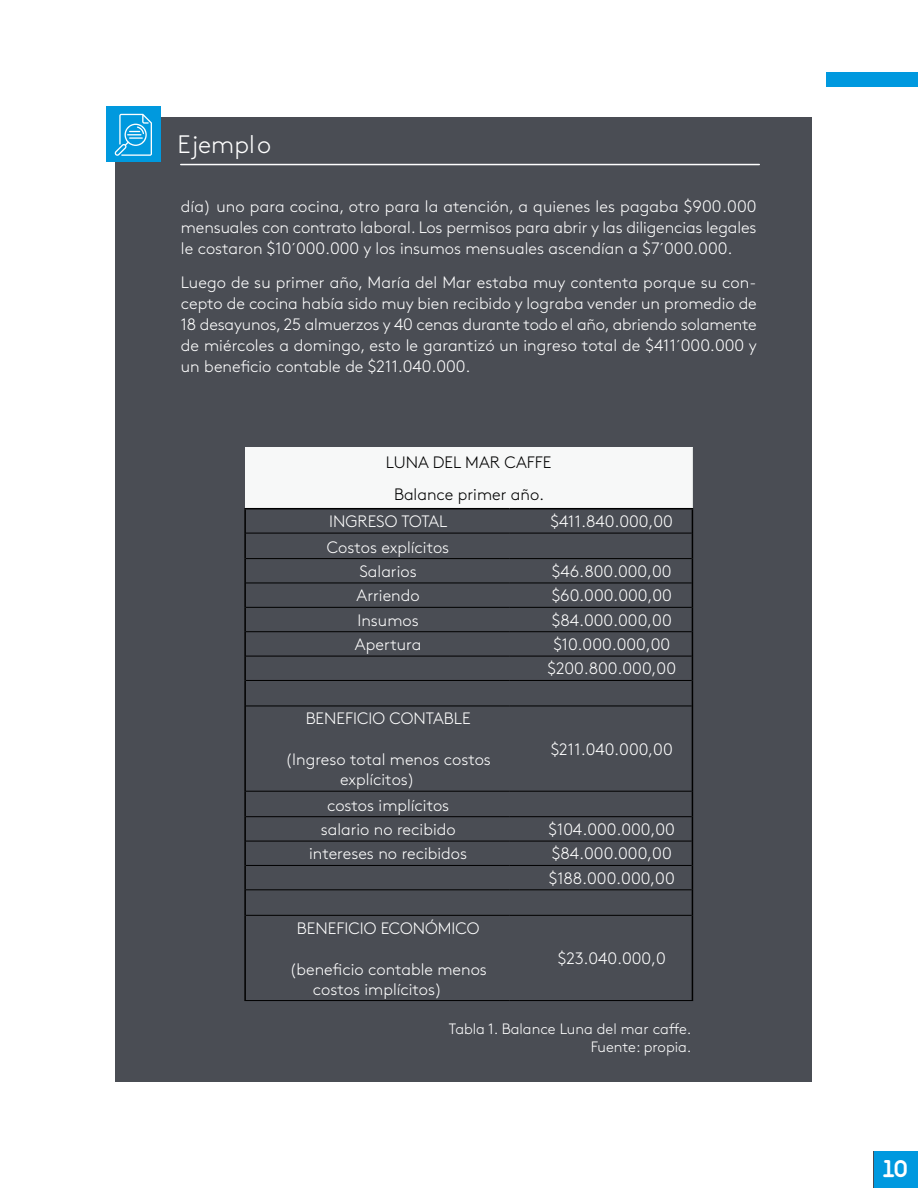
<style>
.page{position:relative;width:918px;height:1188px;background:#fff}
.page>*{position:absolute;margin:0;border:0;box-sizing:border-box;transform-origin:0 0}
.t1{font:300 25.2px "Brown Std";color:#fff}
.t2{font:300 16.5px/21px "Brown Std";color:#fff;text-align:center}
.t3{font:300 16.5px/32.2px "Brown Std";color:#000;text-align:center}
.t4{font:300 15px/18px "Brown Std";color:#fff;text-align:right}
</style>
<div class="page">
<div style="left:826px;top:72px;width:92px;height:15px;background:#0099df"></div>
<div style="left:873px;top:1151px;width:45px;height:37px;background:#0099df"></div>
<div style="left:115px;top:117px;width:697px;height:965px;background:#4a4d54"></div>
<hr style="left:181px;top:164px;width:578px;height:1px;background:#fff">
<div style="left:106px;top:106px;width:55px;height:55px;background:#0099de"></div>
<svg style="left:115px;top:114px;width:37px;height:42px"></svg>
<div style="left:245px;top:447px;width:447px;height:62px;background:#f7f8f8"></div>
<hr style="left:244px;top:509px;width:2px;height:24px;background:#000">
<hr style="left:244px;top:508px;width:266px;height:1px;background:#000">
<hr style="left:510px;top:508px;width:183px;height:1px;background:#000">
<hr style="left:244px;top:533px;width:2px;height:26px;background:#000">
<hr style="left:244px;top:559px;width:2px;height:24px;background:#000">
<hr style="left:244px;top:583px;width:2px;height:24px;background:#000">
<hr style="left:244px;top:607px;width:2px;height:25px;background:#000">
<hr style="left:244px;top:632px;width:2px;height:24px;background:#000">
<hr style="left:244px;top:656px;width:2px;height:24px;background:#000">
<hr style="left:244px;top:680px;width:2px;height:26px;background:#000">
<svg style="left:692px;top:509px;width:1px;height:197px"></svg>
<hr style="left:244px;top:706px;width:2px;height:85px;background:#000">
<hr style="left:692px;top:706px;width:1px;height:85px;background:#000">
<hr style="left:244px;top:791px;width:2px;height:26px;background:#000">
<hr style="left:244px;top:817px;width:2px;height:24px;background:#000">
<hr style="left:244px;top:841px;width:2px;height:24px;background:#000">
<hr style="left:244px;top:865px;width:2px;height:25px;background:#000">
<hr style="left:244px;top:890px;width:2px;height:25px;background:#000">
<svg style="left:692px;top:791px;width:1px;height:124px"></svg>
<hr style="left:244px;top:915px;width:2px;height:85px;background:#000">
<hr style="left:246px;top:533px;width:264px;height:1px;background:#000">
<hr style="left:510px;top:533px;width:182px;height:1px;background:#000">
<hr style="left:246px;top:558px;width:264px;height:1px;background:#000">
<hr style="left:510px;top:558px;width:182px;height:1px;background:#000">
<hr style="left:246px;top:583px;width:264px;height:1px;background:#000">
<hr style="left:510px;top:583px;width:182px;height:1px;background:#000">
<hr style="left:246px;top:607px;width:264px;height:1px;background:#000">
<hr style="left:510px;top:607px;width:182px;height:1px;background:#000">
<hr style="left:246px;top:631px;width:264px;height:1px;background:#000">
<hr style="left:510px;top:631px;width:182px;height:1px;background:#000">
<hr style="left:246px;top:656px;width:264px;height:1px;background:#000">
<hr style="left:510px;top:656px;width:182px;height:1px;background:#000">
<hr style="left:246px;top:680px;width:264px;height:1px;background:#000">
<hr style="left:510px;top:680px;width:182px;height:1px;background:#000">
<hr style="left:246px;top:706px;width:264px;height:1px;background:#000">
<hr style="left:510px;top:706px;width:182px;height:1px;background:#000">
<hr style="left:246px;top:791px;width:264px;height:1px;background:#000">
<hr style="left:510px;top:791px;width:182px;height:1px;background:#000">
<hr style="left:246px;top:816px;width:264px;height:1px;background:#000">
<hr style="left:510px;top:816px;width:182px;height:1px;background:#000">
<hr style="left:246px;top:841px;width:264px;height:1px;background:#000">
<hr style="left:510px;top:841px;width:182px;height:1px;background:#000">
<hr style="left:246px;top:865px;width:264px;height:1px;background:#000">
<hr style="left:510px;top:865px;width:182px;height:1px;background:#000">
<hr style="left:246px;top:889px;width:264px;height:1px;background:#000">
<hr style="left:510px;top:889px;width:182px;height:1px;background:#000">
<hr style="left:246px;top:915px;width:264px;height:1px;background:#000">
<hr style="left:510px;top:915px;width:182px;height:1px;background:#000">
<hr style="left:244px;top:1000px;width:266px;height:1px;background:#000">
<hr style="left:510px;top:1000px;width:183px;height:1px;background:#000">
<hr style="left:692px;top:915px;width:1px;height:85px;background:#000">
<hr style="left:692px;top:447px;width:1px;height:61px;background:#dee1e0">
<h1 class="t1" style="left:177px;top:130px;width:96px">Ejemplo</h1>
<p class="t2" style="left:181px;top:196px;width:577px;text-align:justify">día) uno para cocina, otro para la atención, a quienes les pagaba $900 .000 mensuales con contrato laboral . Los permisos para abrir y las diligencias legales le costaron $10´000 .000 y los insumos mensuales ascendían a $7´000 .000 .</p>
<p class="t2" style="left:181px;top:272px;width:578px;text-align:justify">Luego de su primer año, María del Mar estaba muy contenta porque su con&shy;cepto de cocina había sido muy bien recibido y lograba vender un promedio de 18 desayunos, 25 almuerzos y 40 cenas durante todo el año, abriendo solamente de miércoles a domingo, esto le garantizó un ingreso total de $411´000 .000 y un beneficio contable de $211 .040 .000 .</p>
<p class="t3" style="left:386px;top:446px;width:167px">LUNA DEL MAR CAFFE<br>Balance primer año .</p>
<p class="t2" style="left:329px;top:511px;width:120px">INGRESO TOTAL</p>
<p class="t2" style="left:551px;top:511px;width:124px">$411 .840 .000,00</p>
<p class="t2" style="left:327px;top:535px;width:124px;line-height:24.3px">Costos explícitos<br>Salarios</p>
<p class="t2" style="left:552px;top:561px;width:121px">$46 .800 .000,00</p>
<p class="t2" style="left:357px;top:585px;width:65px">Arriendo</p>
<p class="t2" style="left:552px;top:585px;width:122px">$60 .000 .000,00</p>
<p class="t2" style="left:358px;top:610px;width:63px">Insumos</p>
<p class="t2" style="left:552px;top:610px;width:121px">$84 .000 .000,00</p>
<p class="t2" style="left:355px;top:634px;width:68px">Apertura</p>
<p class="t2" style="left:548px;top:632px;width:130px;line-height:24.3px">$10 .000 .000,00 $200 .800 .000,00</p>
<p class="t2" style="left:306px;top:708px;width:166px">BENEFICIO CONTABLE</p>
<p class="t2" style="left:340px;top:750px;width:152px;line-height:19.8px;text-align:left;text-indent:-55px">(Ingreso total menos costos explícitos)</p>
<p class="t2" style="left:551px;top:739px;width:123px">$211 .040 .000,00</p>
<p class="t2" style="left:321px;top:793px;width:136px;line-height:24.3px">costos implícitos salario no recibido</p>
<p class="t2" style="left:549px;top:819px;width:128px">$104 .000 .000,00</p>
<p class="t2" style="left:309px;top:843px;width:159px">intereses no recibidos</p>
<p class="t2" style="left:549px;top:842px;width:127px;line-height:24.3px;text-align:left">$84 .000 .000,00 $188 .000 .000,00</p>
<p class="t2" style="left:297px;top:918px;width:184px">BENEFICIO ECONÓMICO</p>
<p class="t2" style="left:313px;top:959px;width:176px;line-height:19.8px;text-align:left;text-indent:-24px">(beneficio contable menos costos implícitos)</p>
<p class="t2" style="left:558px;top:948px;width:109px">$23 .040 .000,0</p>
<p class="t4" style="left:449px;top:1020px;width:244px">Tabla 1 . Balance Luna del mar caffe .<br>Fuente: propia .</p>
</div>
